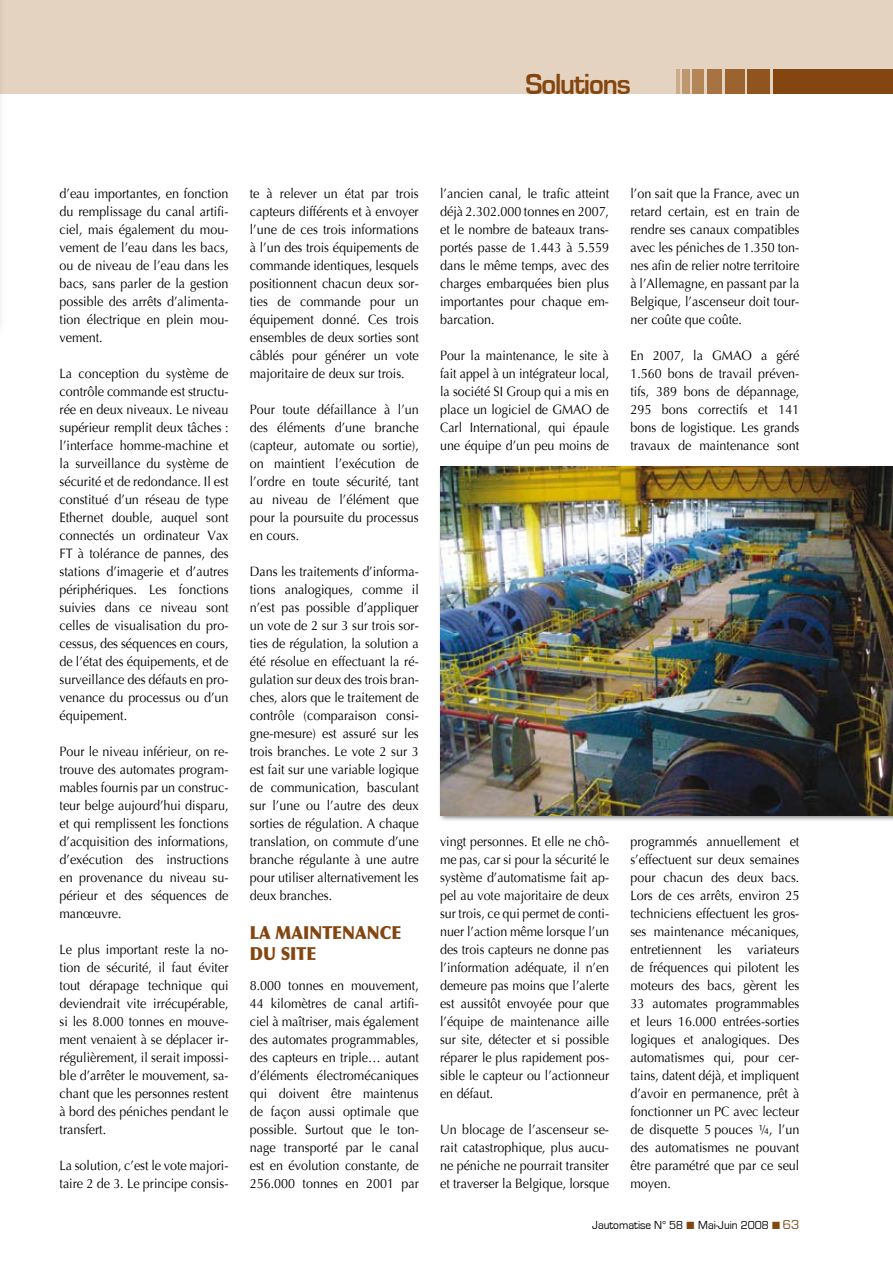
<style>
.page{position:relative;width:893px;height:1263px;background:#fff}
.page>*{position:absolute;margin:0;border:0;box-sizing:border-box;transform-origin:0 0}
.t1{font:700 30px "Eurostile";letter-spacing:-.04em;color:#844610;scale:.95 1}
.t2{font:900 18px/21.6px "Optima";color:#844610;scale:.9 1}
.t3{font:13.5px/18px "Optima";color:#000;text-align:justify;scale:.93 1}
.t4{font:13.5px/18px "Optima";color:#000;text-align:justify;scale:.92 1}
.t5{font:12px "Eurostile";color:#000;scale:.95 1}
.s1{color:#844610}
.s2{font-size:13.5px;color:#844610}
</style>
<div class="page">
<div style="left:0;top:0;width:893px;height:94px;background:#e5d3c1"></div>
<div style="left:773px;top:70px;width:120px;height:24px;background:#844610"></div>
<div style="left:747px;top:70px;width:23px;height:24px;background:#90541f"></div>
<div style="left:725px;top:70px;width:19px;height:24px;background:#9b632f"></div>
<div style="left:707px;top:70px;width:15px;height:24px;background:#a87342"></div>
<div style="left:693px;top:70px;width:11px;height:24px;background:#b38557"></div>
<div style="left:683px;top:70px;width:7px;height:24px;background:#bf976f"></div>
<hr style="left:676px;top:70px;width:4px;height:24px;background:#ccab89">
<div style="left:437px;top:463px;width:456px;height:360px;background:#000;opacity:.5"></div>
<img style="left:440px;top:467px;width:453px;height:348px">
<div style="left:0;top:0;width:6px;height:347px;background:#000;opacity:.5"></div>
<img style="left:0;top:0;width:1px;height:332px">
<h1 class="t1" style="left:525px;top:67px;width:112px">Solutions</h1>
<p class="t3" style="left:60px;top:185px;width:183px">d’eau importantes, en fonction du remplissage du canal artifi&shy;ciel, mais également du mou&shy;vement de l’eau dans les bacs, ou de niveau de l’eau dans les bacs, sans parler de la gestion possible des arrêts d’alimenta&shy;tion électrique en plein mou&shy;vement.</p>
<p class="t3" style="left:60px;top:365px;width:183px">La conception du système de contrôle commande est structu&shy;rée en deux niveaux. Le niveau supérieur remplit deux tâches : l’interface homme-machine et la surveillance du système de sécurité et de redondance. Il est constitué d’un réseau de type Ethernet double, auquel sont connectés un ordinateur Vax FT à tolérance de pannes, des stations d’imagerie et d’autres périphériques. Les fonctions suivies dans ce niveau sont celles de visualisation du pro&shy;cessus, des séquences en cours, de l’état des équipements, et de surveillance des défauts en pro&shy;venance du processus ou d’un équipement.</p>
<p class="t3" style="left:60px;top:743px;width:183px">Pour le niveau inférieur, on re&shy;trouve des automates program&shy;mables fournis par un construc&shy;teur belge aujourd’hui disparu, et qui remplissent les fonctions d’acquisition des informations, d’exécution des instructions en provenance du niveau su&shy;périeur et des séquences de manœuvre.</p>
<p class="t3" style="left:60px;top:941px;width:183px">Le plus important reste la no&shy;tion de sécurité, il faut éviter tout dérapage technique qui deviendrait vite irrécupérable, si les 8.000 tonnes en mouve&shy;ment venaient à se déplacer ir&shy;régulièrement, il serait impossi&shy;ble d’arrêter le mouvement, sa&shy;chant que les personnes restent à bord des péniches pendant le transfert.</p>
<p class="t3" style="left:60px;top:1157px;width:183px">La solution, c’est le vote majori&shy;taire 2 de 3. Le principe consis-</p>
<p class="t3" style="left:250px;top:185px;width:183px">te à relever un état par trois capteurs différents et à envoyer l’une de ces trois informations à l’un des trois équipements de commande identiques, lesquels positionnent chacun deux sor&shy;ties de commande pour un équipement donné. Ces trois ensembles de deux sorties sont câblés pour générer un vote majoritaire de deux sur trois.</p>
<p class="t3" style="left:250px;top:401px;width:183px">Pour toute défaillance à l’un des éléments d’une branche (capteur, automate ou sortie), on maintient l’exécution de l’ordre en toute sécurité, tant au niveau de l’élément que pour la poursuite du processus en cours.</p>
<p class="t3" style="left:250px;top:563px;width:183px">Dans les traitements d’informa&shy;tions analogiques, comme il n’est pas possible d’appliquer un vote de 2 sur 3 sur trois sor&shy;ties de régulation, la solution a été résolue en effectuant la ré&shy;gulation sur deux des trois bran&shy;ches, alors que le traitement de contrôle (comparaison consi&shy;gne-mesure) est assuré sur les trois branches. Le vote 2 sur 3 est fait sur une variable logique de communication, basculant sur l’une ou l’autre des deux sorties de régulation. A chaque translation, on commute d’une branche régulante à une autre pour utiliser alternativement les deux branches.</p>
<h2 class="t2" style="left:250px;top:922px;width:170px">LA MAINTENANCE<br>DU SITE</h2>
<p class="t3" style="left:250px;top:977px;width:183px">8.000 tonnes en mouvement, 44 kilomètres de canal artifi&shy;ciel à maîtriser, mais également des automates programmables, des capteurs en triple… autant d’éléments électromécaniques qui doivent être maintenus de façon aussi optimale que possible. Surtout que le ton&shy;nage transporté par le canal est en évolution constante, de 256.000 tonnes en 2001 par</p>
<p class="t3" style="left:440px;top:185px;width:183px">l’ancien canal, le trafic atteint déjà 2.302.000 tonnes en 2007, et le nombre de bateaux trans&shy;portés passe de 1.443 à 5.559 dans le même temps, avec des charges embarquées bien plus importantes pour chaque em&shy;barcation.</p>
<p class="t4" style="left:440px;top:347px;width:185px">Pour la maintenance, le site à fait appel à un intégrateur local, la société SI Group qui a mis en place un logiciel de GMAO de Carl International, qui épaule une équipe d’un peu moins de</p>
<p class="t3" style="left:630px;top:185px;width:183px">l’on sait que la France, avec un retard certain, est en train de rendre ses canaux compatibles avec les péniches de 1.350 ton&shy;nes afin de relier notre territoire à l’Allemagne, en passant par la Belgique, l’ascenseur doit tour&shy;ner coûte que coûte.</p>
<p class="t3" style="left:630px;top:347px;width:183px">En 2007, la GMAO a géré 1.560 bons de travail préven&shy;tifs, 389 bons de dépannage, 295 bons correctifs et 141 bons de logistique. Les grands travaux de maintenance sont</p>
<p class="t4" style="left:440px;top:833px;width:185px">vingt personnes. Et elle ne chô&shy;me pas, car si pour la sécurité le système d’automatisme fait ap&shy;pel au vote majoritaire de deux sur trois, ce qui permet de conti&shy;nuer l’action même lorsque l’un des trois capteurs ne donne pas l’information adéquate, il n’en demeure pas moins que l’alerte est aussitôt envoyée pour que l’équipe de maintenance aille sur site, détecter et si possible réparer le plus rapidement pos&shy;sible le capteur ou l’actionneur en défaut.</p>
<p class="t3" style="left:440px;top:1121px;width:183px">Un blocage de l’ascenseur se&shy;rait catastrophique, plus aucu&shy;ne péniche ne pourrait transiter et traverser la Belgique, lorsque</p>
<p class="t3" style="left:630px;top:833px;width:183px">programmés annuellement et s’effectuent sur deux semaines pour chacun des deux bacs.<br>Lors de ces arrêts, environ 25 techniciens effectuent les gros&shy;ses maintenance mécaniques, entretiennent les variateurs de fréquences qui pilotent les moteurs des bacs, gèrent les 33 automates programmables et leurs 16.000 entrées-sorties logiques et analogiques. Des automatismes qui, pour cer&shy;tains, datent déjà, et impliquent d’avoir en permanence, prêt à fonctionner un PC avec lecteur de disquette 5 pouces ¼, l’un des automatismes ne pouvant être paramétré que par ce seul moyen.</p>
<p class="t5" style="left:592px;top:1218px;width:220px">Jautomatise N° 58 <span class="s1">■</span> Mai-Juin 2008 <span class="s1">■</span> <span class="s2">63</span></p>
</div>
